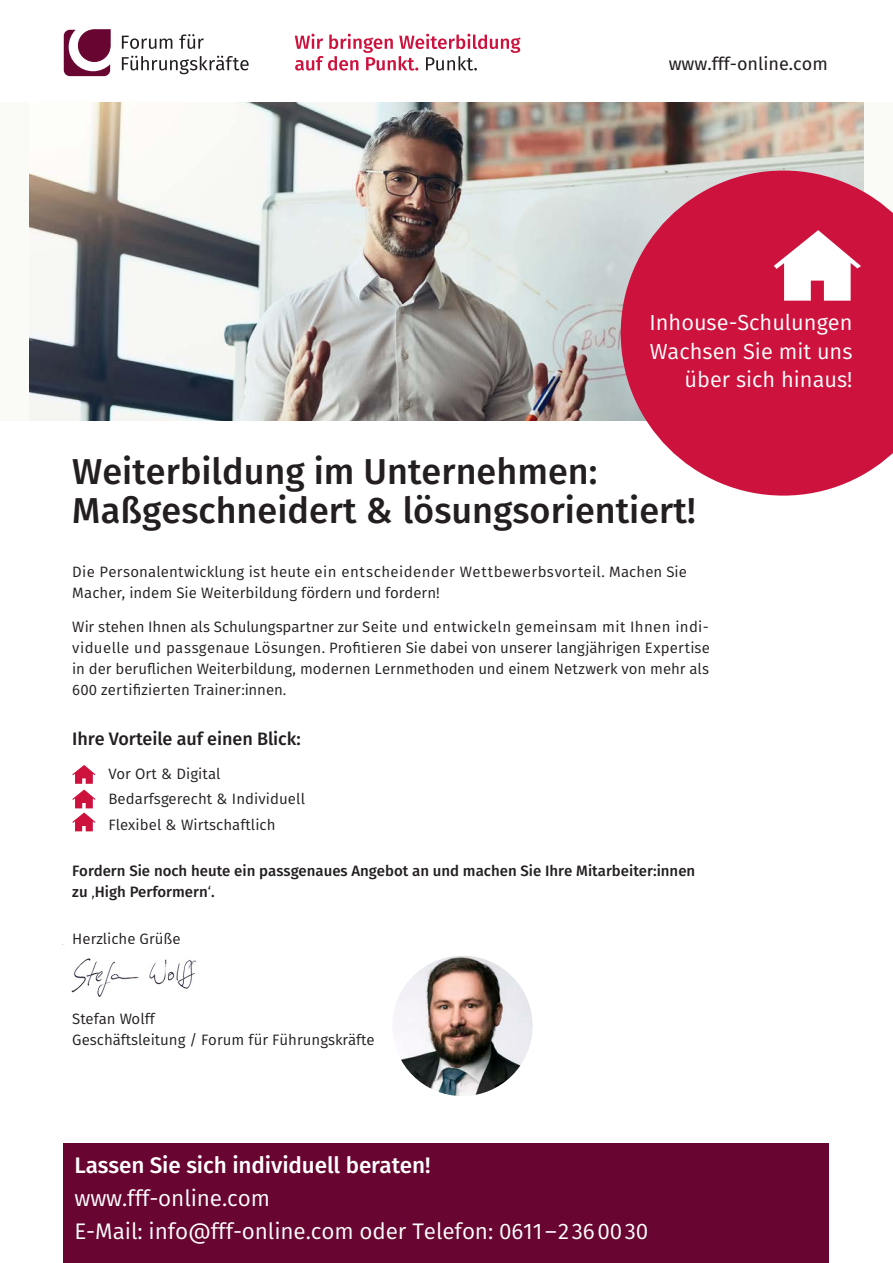
<style>
.page{position:relative;width:893px;height:1263px;background:#fff}
.page>*{position:absolute;margin:0;border:0;box-sizing:border-box;transform-origin:0 0}
.t1{font:500 36px/39px "Fira Sans";color:#231f20}
.t2{font:22.5px/32.7px "Fira Sans";letter-spacing:-.005em;color:#fff}
.t3{font:500 22.5px "Fira Sans";letter-spacing:-.005em;color:#fff}
.t4{font:21.75px/28.5px "Fira Sans";color:#fff;text-align:right}
.t5{font:500 18px "Fira Sans";letter-spacing:-.005em;color:#231f20}
.t6{font:18px "Fira Sans";color:#231f20}
.t7{font:15px/21px "Fira Sans";letter-spacing:.005em;color:#231f20}
.t8{font:500 15px/21px "Fira Sans";color:#231f20}
.s1{font-weight:400}
</style>
<div class="page">
<div style="left:0;top:102px;width:893px;height:319px;background:#fafaf6"></div>
<img style="left:30px;top:102px;width:833px;height:319px">
<svg style="left:295px;top:34px;width:226px;height:37px"></svg>
<svg style="left:122px;top:36px;width:50px;height:13px"></svg>
<svg style="left:179px;top:34px;width:25px;height:15px"></svg>
<svg style="left:122px;top:56px;width:127px;height:18px"></svg>
<svg style="left:64px;top:30px;width:47px;height:46px"></svg>
<img style="left:392px;top:956px;width:141px;height:140px;border-radius:70px">
<div style="left:64px;top:1144px;width:765px;height:119px;background:#690531"></div>
<svg style="left:72px;top:765px;width:24px;height:66px"></svg>
<img style="left:71px;top:958px;width:126px;height:39px">
<svg style="left:621px;top:171px;width:272px;height:325px;background:#d1375b"></svg>
<svg style="left:774px;top:230px;width:87px;height:71px"></svg>
<p class="t6" style="left:669px;top:51px;width:161px">www.fff-online.com</p>
<h3 class="t4" style="left:649px;top:309px;width:204px">Inhouse-Schulungen<br>Wachsen Sie mit uns über sich hinaus!</h3>
<h1 class="t1" style="left:72px;top:452px;width:625px">Weiterbildung im Unternehmen:<br>Maßgeschneidert &amp; lösungsorientiert!</h1>
<p class="t7" style="left:72px;top:561px;width:616px">Die Personalentwicklung ist heute ein entscheidender Wettbewerbsvorteil. Machen Sie<br>Macher, indem Sie Weiterbildung fördern und fordern!</p>
<p class="t7" style="left:72px;top:616px;width:639px;text-align:justify">Wir stehen Ihnen als Schulungspartner zur Seite und entwickeln gemeinsam mit Ihnen indi&shy;viduelle und passgenaue Lösungen. Profitieren Sie dabei von unserer langjährigen Expertise in der beruflichen Weiterbildung, modernen Lernmethoden und einem Netzwerk von mehr als 600 zertifizierten Trainer:innen.</p>
<p class="t5" style="left:72px;top:726px;width:230px">Ihre Vorteile auf einen Blick:</p>
<p class="t7" style="left:108px;top:761px;width:198px;line-height:25.2px">Vor Ort &amp; Digital<br>Bedarfsgerecht &amp; Individuell<br>Flexibel &amp; Wirtschaftlich</p>
<p class="t8" style="left:72px;top:860px;width:624px">Fordern Sie noch heute ein passgenaues Angebot an und machen Sie Ihre Mitarbeiter:innen zu <span class="s1">‚</span>High Performern<span class="s1">‘</span>.</p>
<p class="t7" style="left:72px;top:928px;width:110px">Herzliche Grüße</p>
<p class="t7" style="left:72px;top:1008px;width:304px">Stefan Wolff<br>Geschäftsleitung / Forum für Führungskräfte</p>
<h2 class="t3" style="left:74px;top:1150px;width:358px">Lassen Sie sich individuell beraten!</h2>
<h2 class="t2" style="left:74px;top:1182px;width:575px">www.fff-online.com<br>E-Mail: info@fff-online.com oder Telefon: 0611–2360030</h2>
</div>
